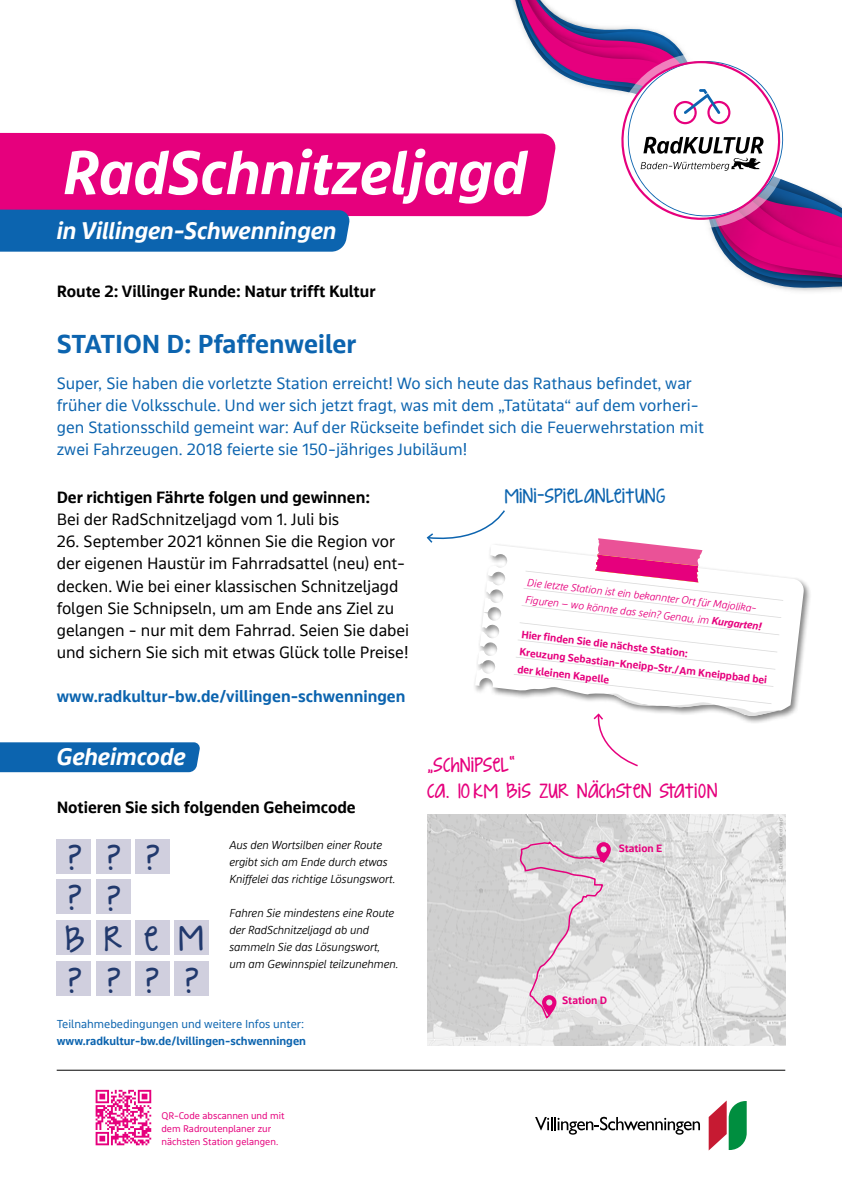
<style>
.page{position:relative;width:842px;height:1191px;background:#fff}
.page>*{position:absolute;margin:0;border:0;box-sizing:border-box;transform-origin:0 0}
.t1{font:italic 700 63.6px "bwegt Display";color:#fff}
.t2{font:46.8px/41.2px "KG Strawberry Limeade";color:#21396d}
.t3{font:27px/26px "KG Strawberry Limeade";color:#e6007d}
.t4{font:700 27px "bwegt Text";color:#0c64af}
.t5{font:27px "KG Strawberry Limeade";color:#0c64af}
.t6{font:italic 700 24.9px "bwegt Display";color:#fff}
.t7{font:17px/22px "bwegt Text";color:#0c64af}
.t8{font:17px/22px "bwegt Text";color:#000}
.t9{font:700 17px "bwegt Text";color:#000}
.t10{font:700 17px "bwegt Text";color:#0c64af}
.t11{font:italic 300 12px/17px "bwegt Display";color:#000}
.t12{font:700 12px "bwegt Text";color:#0c64af}
.t13{font:12px "bwegt Text";color:#0c64af}
.t14{font:700 11.1px "bwegt Text";color:#e6007d}
.t15{font:700 11px/17.8px "bwegt Text";color:#e6007d}
.t16{font:italic 300 11px/17.3px "bwegt Display";color:#e6007d}
.t17{font:10px/13px "bwegt Text";color:#e6007d}
.t18{font:5px "bwegt Text";color:#9d9d9c}
.s1{font-weight:700}
</style>
<div class="page">
<img style="left:427px;top:814px;width:358px;height:231px">
<div style="left:472px;top:542px;width:339px;height:182px;background:#000;opacity:.5"></div>
<svg style="left:783px;top:544px;width:21px;height:176px"></svg>
<svg style="left:519px;top:841px;width:92px;height:180px;background:#dcd0d6"></svg>
<svg style="left:426px;top:510px;width:357px;height:257px"></svg>
<img style="left:459px;top:216px;width:383px;height:76px">
<svg style="left:509px;top:0;width:333px;height:283px"></svg>
<svg style="left:612px;top:53px;width:178px;height:175px"></svg>
<svg style="left:709px;top:1100px;width:38px;height:50px"></svg>
<svg style="left:535px;top:1116px;width:165px;height:18px"></svg>
<hr style="left:57px;top:1070px;width:728px;height:1px;background:#000">
<div style="left:0;top:133px;width:557px;height:83px;background:#e6007d"></div>
<div style="left:0;top:209px;width:350px;height:43px;background:#0c64af"></div>
<div style="left:0;top:742px;width:200px;height:30px;background:#0c64af"></div>
<div style="left:57px;top:920px;width:34px;height:35px;background:#d0cfde"></div>
<div style="left:57px;top:961px;width:34px;height:35px;background:#d0cfde"></div>
<div style="left:96px;top:920px;width:34px;height:35px;background:#d0cfde"></div>
<div style="left:96px;top:961px;width:34px;height:35px;background:#d0cfde"></div>
<div style="left:135px;top:920px;width:35px;height:35px;background:#d0cfde"></div>
<div style="left:135px;top:961px;width:35px;height:35px;background:#d0cfde"></div>
<div style="left:174px;top:961px;width:35px;height:35px;background:#d0cfde"></div>
<div style="left:174px;top:920px;width:35px;height:35px;background:#d0cfde"></div>
<div style="left:57px;top:879px;width:34px;height:35px;background:#d0cfde"></div>
<div style="left:96px;top:879px;width:34px;height:35px;background:#d0cfde"></div>
<div style="left:57px;top:839px;width:34px;height:34px;background:#d0cfde"></div>
<div style="left:96px;top:839px;width:34px;height:34px;background:#d0cfde"></div>
<div style="left:135px;top:839px;width:35px;height:34px;background:#d0cfde"></div>
<svg style="left:96px;top:1089px;width:55px;height:56px"></svg>
<h1 class="t1" style="left:63px;top:136px;width:465px">RadSchnitzeljagd</h1>
<h3 class="t6" style="left:57px;top:216px;width:281px">in Villingen-Schwenningen</h3>
<p class="t9" style="left:57px;top:281px;width:320px">Route 2: Villinger Runde: Natur trifft Kultur</p>
<h3 class="t4" style="left:57px;top:328px;width:301px">STATION D: Pfaffenweiler</h3>
<p class="t7" style="left:57px;top:373px;width:649px">Super, Sie haben die vorletzte Station erreicht! Wo sich heute das Rathaus befindet, war früher die Volksschule. Und wer sich jetzt fragt, was mit dem „Tatütata“ auf dem vorheri&shy;gen Stationsschild gemeint war: Auf der Rückseite befindet sich die Feuerwehrstation mit zwei Fahrzeugen. 2018 feierte sie 150-jähriges Jubiläum!</p>
<p class="t9" style="left:57px;top:488px;width:315px">Der richtigen Fährte folgen und gewinnen:</p>
<p class="t8" style="left:57px;top:509px;width:284px">Bei der RadSchnitzeljagd vom 1. Juli bis</p>
<p class="t8" style="left:57px;top:531px;width:354px">26. September 2021 können Sie die Region vor der eigenen Haustür im Fahrradsattel (neu) ent&shy;decken. Wie bei einer klassischen Schnitzeljagd folgen Sie Schnipseln, um am Ende ans Ziel zu gelangen - nur mit dem Fahrrad. Seien Sie dabei und sichern Sie sich mit etwas Glück tolle Preise!</p>
<p class="t10" style="left:57px;top:686px;width:350px">www.radkultur-bw.de/villingen-schwenningen</p>
<h3 class="t5" style="left:505px;top:473px;width:162px">mini-spielanleitung</h3>
<p class="t16" style="left:528px;top:574px;width:239px;rotate:6deg">Die letzte Station ist ein bekannter Ort für Majolika-<br>Figuren – wo könnte das sein? Genau, im <span class="s1">Kurgarten!</span></p>
<p class="t15" style="left:522px;top:626px;width:251px;rotate:6deg">Hier fi nden Sie die nächste Station:<br>Kreuzung Sebastian-Kneipp-Str./Am Kneippbad bei</p>
<p class="t15" style="left:518px;top:661px;width:94px;rotate:6deg">der kleinen Kapelle</p>
<h3 class="t6" style="left:57px;top:742px;width:131px">Geheimcode</h3>
<p class="t9" style="left:57px;top:798px;width:301px">Notieren Sie sich folgenden Geheimcode</p>
<h2 class="t2" style="left:68px;top:835px;width:93px">???</h2>
<h2 class="t2" style="left:68px;top:875px;width:54px">? ?</h2>
<h2 class="t2" style="left:65px;top:916px;width:59px">b r ?</h2>
<h2 class="t2" style="left:107px;top:957px;width:15px">?</h2>
<h2 class="t2" style="left:144px;top:915px;width:61px;line-height:41.9px">e m ? ?</h2>
<p class="t11" style="left:229px;top:836px;width:167px">Aus den Wortsilben einer Route ergibt sich am Ende durch etwas<br>Kniffelei das richtige Lösungswort.</p>
<p class="t11" style="left:229px;top:904px;width:171px">Fahren Sie mindestens eine Route der RadSchnitzeljagd ab und sammeln Sie das Lösungswort, um am Gewinnspiel teilzunehmen.</p>
<p class="t13" style="left:57px;top:1017px;width:249px">Teilnahmebedingungen und weitere Infos unter:</p>
<p class="t12" style="left:57px;top:1034px;width:251px">www.radkultur-bw.de/lvillingen-schwenningen</p>
<h3 class="t3" style="left:427px;top:750px;width:292px">„schnipsel“<br>ca. 10km bis zur nächsten station</h3>
<p class="t15" style="left:619px;top:840px;width:45px">Station E</p>
<p class="t14" style="left:562px;top:994px;width:47px">Station D</p>
<p class="t18" style="left:778px;top:868px;width:52px;rotate:-90deg">Quelle: Openstreetmap</p>
<p class="t17" style="left:161px;top:1109px;width:125px">QR-Code abscannen und mit dem Radroutenplaner zur nächsten Station gelangen.</p>
</div>
